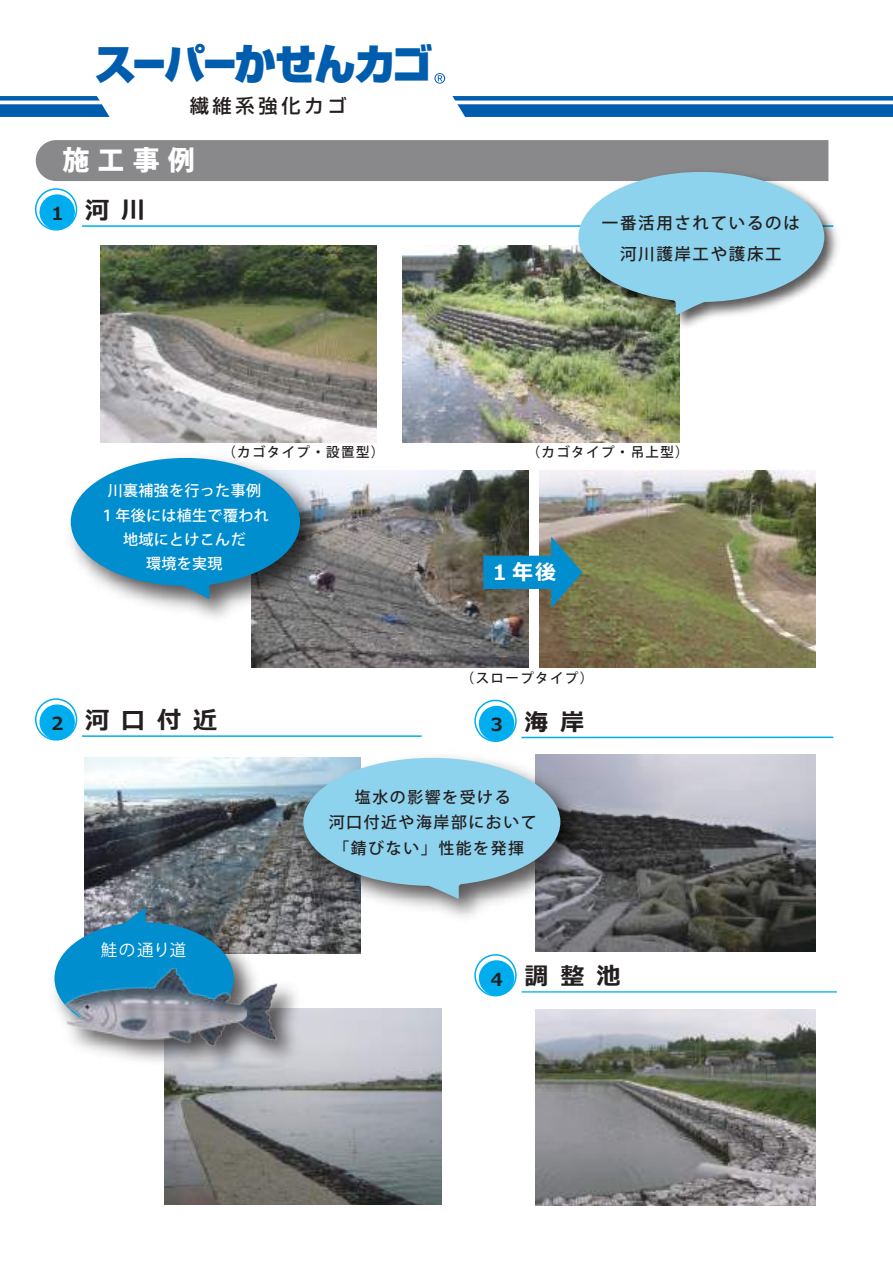
<style>
.page{position:relative;width:893px;height:1263px;background:#fff}
.page>*{position:absolute;margin:0;border:0;box-sizing:border-box;transform-origin:0 0}
.t1{font:900 42px "Shin Go Pro";letter-spacing:-.07em;color:#005dae}
.t2{font:800 27px "Koz Go Pro";color:#fff}
.t3{font:700 24px "Meiryo";letter-spacing:.5em;color:#241f1f}
.t4{font:700 21px "Meiryo";color:#fff}
.t5{font:500 19.2px "Shin Go Pro";letter-spacing:.2em;color:#241f1f}
.t6{font:500 16.5px/31.5px "Koz Go Pro";letter-spacing:.1em;color:#241f1f;text-align:center}
.t7{font:16.5px "Koz Go Pro";letter-spacing:.045em;color:#fff}
.t8{font:500 15.9px/25.3px "Koz Go Pro";letter-spacing:.1em;color:#241f1f;text-align:center}
.t9{font:500 15px/24px "Koz Go Pro";letter-spacing:.025em;color:#fff;text-align:center}
.t10{font:500 13.5px "Koz Go Pro";letter-spacing:.1em;color:#241f1f}
.s1{font-size:18px}
</style>
<div class="page">
<img style="left:165px;top:1008px;width:276px;height:197px">
<img style="left:100px;top:315px;width:277px;height:127px">
<img style="left:403px;top:315px;width:276px;height:127px">
<img style="left:539px;top:471px;width:277px;height:196px">
<img style="left:252px;top:471px;width:276px;height:196px">
<img style="left:84px;top:757px;width:277px;height:197px">
<img style="left:536px;top:755px;width:280px;height:196px">
<img style="left:536px;top:1009px;width:280px;height:196px">
<div style="left:35px;top:188px;width:42px;height:43px;border:2px solid #00aeef;border-radius:50%"></div>
<div style="left:39px;top:704px;width:36px;height:36px;background:#00aeef;border-radius:50%"></div>
<div style="left:35px;top:698px;width:42px;height:43px;border:2px solid #00aeef;border-radius:50%"></div>
<hr style="left:82px;top:735px;width:340px;height:2px;background:#00aeef">
<div style="left:479px;top:706px;width:35px;height:35px;background:#00aeef;border-radius:50%"></div>
<div style="left:474px;top:700px;width:43px;height:42px;border:2px solid #00aeef;border-radius:50%"></div>
<hr style="left:521px;top:736px;width:312px;height:2px;background:#00aeef">
<div style="left:479px;top:960px;width:35px;height:36px;background:#00aeef;border-radius:50%"></div>
<div style="left:474px;top:954px;width:43px;height:42px;border:2px solid #00aeef;border-radius:50%"></div>
<hr style="left:521px;top:991px;width:316px;height:1px;background:#00aeef">
<img style="left:84px;top:896px;width:226px;height:182px">
<svg style="left:54px;top:907px;width:180px;height:107px"></svg>
<img style="left:62px;top:945px;width:218px;height:133px">
<svg style="left:483px;top:537px;width:99px;height:71px;background:#3e7f93"></svg>
<img style="left:571px;top:165px;width:266px;height:169px">
<svg style="left:36px;top:140px;width:792px;height:175px"></svg>
<img style="left:291px;top:754px;width:302px;height:178px">
<svg style="left:303px;top:758px;width:257px;height:141px;background:#8ec1d6"></svg>
<img style="left:70px;top:457px;width:263px;height:175px">
<svg style="left:71px;top:458px;width:229px;height:141px;background:#349ac9"></svg>
<div style="left:0;top:104px;width:893px;height:13px;background:#005dae"></div>
<div style="left:0;top:96px;width:893px;height:5px;background:#005dae"></div>
<svg style="left:63px;top:73px;width:408px;height:44px"></svg>
<h1 class="t1" style="left:94px;top:31px;width:340px">スーパーかせんカゴ</h1>
<p class="t5" style="left:190px;top:90px;width:158px">繊維系強化カゴ</p>
<h2 class="t2" style="left:63px;top:142px;width:134px">施工事例</h2>
<h3 class="t3" style="left:48px;top:197px;width:98px"><span class="s1">１</span> 河川</h3>
<p class="t6" style="left:602px;top:208px;width:200px">一番活用されているのは河川護岸工や護床工</p>
<p class="t10" style="left:222px;top:444px;width:163px">（カゴタイプ・設置型）</p>
<p class="t10" style="left:527px;top:444px;width:163px">（カゴタイプ・吊上型）</p>
<p class="t9" style="left:100px;top:480px;width:170px">川裏補強を行った事例<br>１年後には植生で覆われ地域にとけこんだ<br>環境を実現</p>
<h3 class="t4" style="left:489px;top:560px;width:69px">１年後</h3>
<p class="t10" style="left:461px;top:670px;width:134px">（スロープタイプ）</p>
<h3 class="t3" style="left:48px;top:707px;width:170px"><span class="s1">２</span> 河口付近</h3>
<h3 class="t3" style="left:488px;top:708px;width:98px"><span class="s1">３</span> 海岸</h3>
<p class="t7" style="left:101px;top:939px;width:87px">鮭の通り道</p>
<p class="t8" style="left:329px;top:785px;width:210px">塩水の影響を受ける<br>河口付近や海岸部において「錆びない」性能を発揮</p>
<h3 class="t3" style="left:488px;top:963px;width:134px"><span class="s1">４</span> 調整池</h3>
</div>
